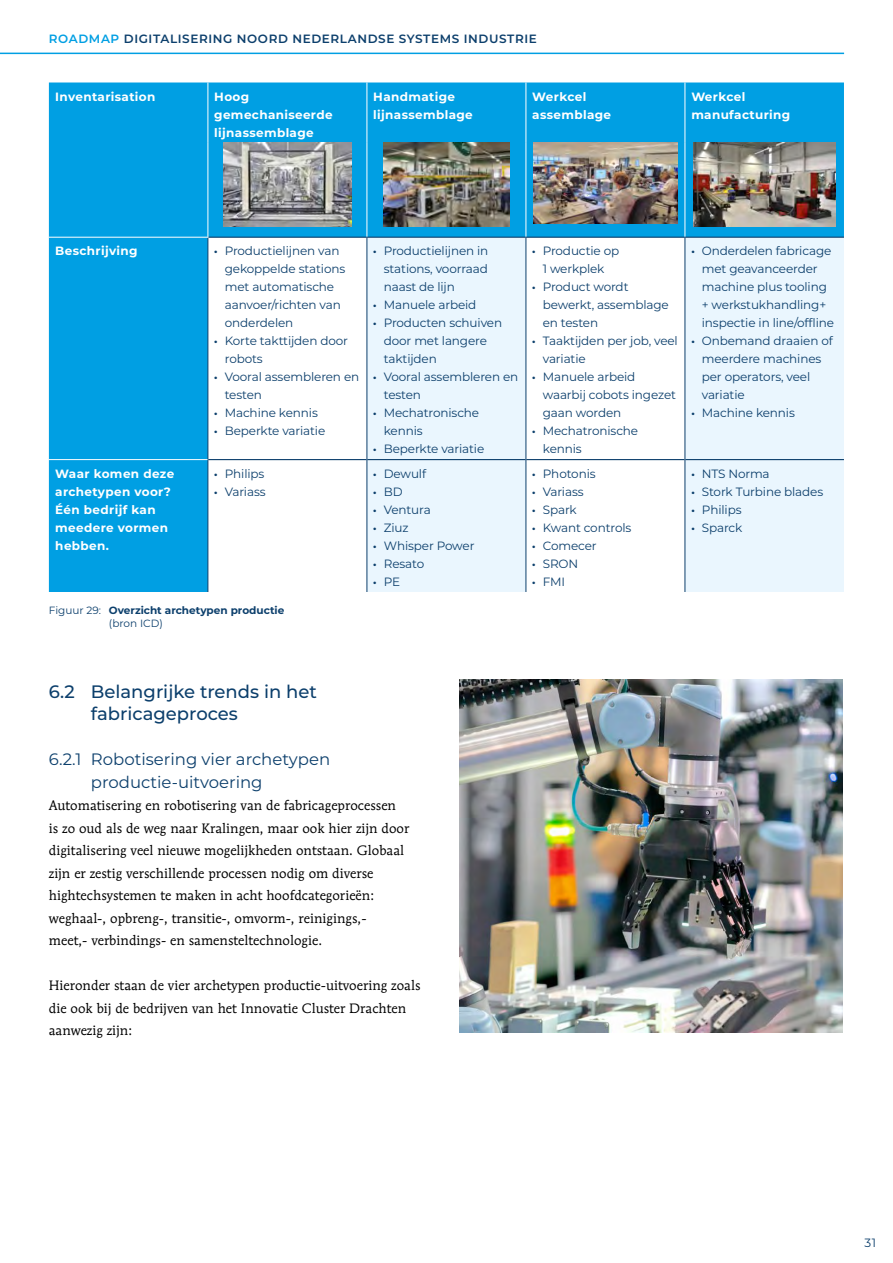
<style>
.page{position:relative;width:893px;height:1263px;background:#fff}
.page>*{position:absolute;margin:0;border:0;box-sizing:border-box;transform-origin:0 0}
.Kop_2_met_10_mm_insp{font:500 18px/22.5px "Montserrat";color:#0c3f6c}
.Kop_3_met{font:16.5px/22.5px "Montserrat";color:#0c3f6c}
.Brood_wit_na{font:13.5px/22.5px "Mendoza Roman Std";color:#000}
.t1{font:12px/18px "Montserrat";letter-spacing:-.01em;color:#0c3f6c}
.Tabel_kopcel_boven{font:700 12px/18px "Montserrat";letter-spacing:.03em;color:#fff}
.t2{font:600 12px "Montserrat";letter-spacing:.05em;color:#0c3f6c}
.Figuurtitel{font:700 10.5px/12.6px "Montserrat";color:#0c3f6c}
.s1{color:#009fe3}
.s2{font-family:"Myriad Pro"}
.s3{font-weight:400}
</style>
<div class="page">
<svg style="left:49px;top:82px;width:795px;height:510px;fill:#009fe3"></svg>
<svg style="left:368px;top:238px;width:476px;height:354px;fill:#eaf6fe"></svg>
<hr style="left:208px;top:237px;width:159px;height:1px;background:#0c3f6c">
<hr style="left:367px;top:237px;width:159px;height:1px;background:#0c3f6c">
<hr style="left:526px;top:237px;width:159px;height:1px;background:#0c3f6c">
<hr style="left:685px;top:237px;width:159px;height:1px;background:#0c3f6c">
<hr style="left:208px;top:459px;width:159px;height:1px;background:#0c3f6c">
<hr style="left:367px;top:459px;width:159px;height:1px;background:#0c3f6c">
<hr style="left:526px;top:459px;width:159px;height:1px;background:#0c3f6c">
<hr style="left:685px;top:459px;width:159px;height:1px;background:#0c3f6c">
<hr style="left:367px;top:238px;width:1px;height:222px;background:#0c3f6c">
<hr style="left:526px;top:238px;width:1px;height:222px;background:#0c3f6c">
<hr style="left:685px;top:238px;width:1px;height:222px;background:#0c3f6c">
<hr style="left:367px;top:460px;width:1px;height:132px;background:#0c3f6c">
<hr style="left:526px;top:460px;width:1px;height:132px;background:#0c3f6c">
<hr style="left:685px;top:460px;width:1px;height:132px;background:#0c3f6c">
<hr style="left:208px;top:238px;width:1px;height:222px;background:#0c3f6c">
<hr style="left:208px;top:460px;width:1px;height:132px;background:#0c3f6c">
<hr style="left:49px;top:459px;width:159px;height:1px;background:#fff">
<hr style="left:367px;top:82px;width:1px;height:61px;background:#fff">
<hr style="left:526px;top:82px;width:1px;height:61px;background:#fff">
<hr style="left:685px;top:82px;width:1px;height:61px;background:#fff">
<hr style="left:367px;top:143px;width:1px;height:94px;background:#fff">
<hr style="left:526px;top:143px;width:1px;height:94px;background:#fff">
<hr style="left:685px;top:143px;width:1px;height:94px;background:#fff">
<hr style="left:208px;top:82px;width:1px;height:61px;background:#fff">
<hr style="left:208px;top:143px;width:1px;height:94px;background:#fff">
<hr style="left:49px;top:237px;width:159px;height:1px;background:#fff">
<img style="left:224px;top:143px;width:127px;height:84px">
<img style="left:383px;top:143px;width:126px;height:84px">
<img style="left:533px;top:143px;width:144px;height:81px">
<img style="left:693px;top:143px;width:143px;height:84px">
<img style="left:459px;top:679px;width:383px;height:353px">
<hr style="left:0;top:53px;width:844px;height:1px;background:#009fe3">
<p class="t2" style="left:49px;top:30px;width:489px"><span class="s1">ROADMAP</span> DIGITALISERING NOORD NEDERLANDSE SYSTEMS INDUSTRIE</p>
<p class="Tabel_kopcel_boven" style="left:55px;top:87px;width:102px">Inventarisation</p>
<p class="Tabel_kopcel_boven" style="left:214px;top:87px;width:120px">Hoog gemechaniseerde</p>
<p class="Tabel_kopcel_boven" style="left:214px;top:123px;width:101px">lijnassemblage</p>
<p class="Tabel_kopcel_boven" style="left:373px;top:87px;width:83px">Handmatige</p>
<p class="Tabel_kopcel_boven" style="left:373px;top:105px;width:101px">lijnassemblage</p>
<p class="Tabel_kopcel_boven" style="left:532px;top:87px;width:80px">Werkcel assemblage</p>
<p class="Tabel_kopcel_boven" style="left:691px;top:87px;width:100px">Werkcel manufacturing</p>
<p class="Tabel_kopcel_boven" style="left:55px;top:241px;width:84px">Beschrijving</p>
<p class="t1" style="left:225px;top:241px;width:122px;text-indent:-10px"><span class="s2">•</span> Productielijnen van gekoppelde stations met automatische aanvoer/richten van onderdelen</p>
<p class="t1" style="left:225px;top:331px;width:125px;text-indent:-10px"><span class="s2">•</span> Korte takttijden door robots</p>
<p class="t1" style="left:225px;top:367px;width:136px;text-indent:-10px"><span class="s2">•</span> Vooral assembleren en testen</p>
<p class="t1" style="left:214px;top:403px;width:105px"><span class="s2">•</span> Machine kennis</p>
<p class="t1" style="left:214px;top:421px;width:112px"><span class="s2">•</span> Beperkte variatie</p>
<p class="Tabel_kopcel_boven" style="left:55px;top:464px;width:120px">Waar komen deze archetypen voor?<br>Één bedrijf kan meedere vormen hebben.</p>
<p class="t1" style="left:214px;top:464px;width:52px"><span class="s2">•</span> Philips</p>
<p class="t1" style="left:214px;top:482px;width:53px"><span class="s2">•</span> Variass</p>
<p class="Figuurtitel" style="left:109px;top:604px;width:177px;text-indent:-60px"><span class="s3">Figuur 29:</span> Overzicht archetypen productie <span class="s3">(bron ICD)</span></p>
<p class="t1" style="left:384px;top:241px;width:106px;text-align:justify;text-indent:-10px"><span class="s2">•</span> Productielijnen in stations, voorraad naast de lijn</p>
<p class="t1" style="left:373px;top:295px;width:105px"><span class="s2">•</span> Manuele arbeid</p>
<p class="t1" style="left:384px;top:313px;width:120px;text-indent:-10px"><span class="s2">•</span> Producten schuiven door met langere taktijden</p>
<p class="t1" style="left:384px;top:367px;width:136px;text-indent:-10px"><span class="s2">•</span> Vooral assembleren en testen</p>
<p class="t1" style="left:384px;top:403px;width:97px;text-indent:-10px"><span class="s2">•</span> Mechatronische kennis</p>
<p class="t1" style="left:373px;top:439px;width:112px"><span class="s2">•</span> Beperkte variatie</p>
<p class="t1" style="left:373px;top:464px;width:54px"><span class="s2">•</span> Dewulf</p>
<p class="t1" style="left:373px;top:482px;width:31px"><span class="s2">•</span> BD</p>
<p class="t1" style="left:373px;top:500px;width:59px"><span class="s2">•</span> Ventura</p>
<p class="t1" style="left:373px;top:518px;width:37px"><span class="s2">•</span> Ziuz</p>
<p class="t1" style="left:373px;top:536px;width:103px"><span class="s2">•</span> Whisper Power</p>
<p class="t1" style="left:373px;top:554px;width:52px"><span class="s2">•</span> Resato</p>
<p class="t1" style="left:373px;top:572px;width:28px"><span class="s2">•</span> PE</p>
<p class="t1" style="left:532px;top:241px;width:88px;text-align:center"><span class="s2">•</span> Productie op<br>1 werkplek</p>
<p class="t1" style="left:543px;top:277px;width:128px;text-indent:-10px"><span class="s2">•</span> Product wordt bewerkt, assemblage en testen</p>
<p class="t1" style="left:543px;top:331px;width:137px;text-indent:-10px"><span class="s2">•</span> Taaktijden per job, veel variatie</p>
<p class="t1" style="left:543px;top:367px;width:135px;text-indent:-10px"><span class="s2">•</span> Manuele arbeid waarbij cobots ingezet gaan worden</p>
<p class="t1" style="left:543px;top:421px;width:97px;text-indent:-10px"><span class="s2">•</span> Mechatronische kennis</p>
<p class="t1" style="left:532px;top:464px;width:65px"><span class="s2">•</span> Photonis</p>
<p class="t1" style="left:532px;top:482px;width:53px"><span class="s2">•</span> Variass</p>
<p class="t1" style="left:532px;top:500px;width:46px"><span class="s2">•</span> Spark</p>
<p class="t1" style="left:532px;top:518px;width:101px"><span class="s2">•</span> Kwant controls</p>
<p class="t1" style="left:532px;top:536px;width:66px"><span class="s2">•</span> Comecer</p>
<p class="t1" style="left:532px;top:554px;width:48px"><span class="s2">•</span> SRON</p>
<p class="t1" style="left:532px;top:572px;width:34px"><span class="s2">•</span> FMI</p>
<p class="t1" style="left:702px;top:241px;width:134px;text-indent:-10px"><span class="s2">•</span> Onderdelen fabricage met geavanceerder machine plus tooling + werkstukhandling+ inspectie in line/offline</p>
<p class="t1" style="left:702px;top:331px;width:132px;text-indent:-10px"><span class="s2">•</span> Onbemand draaien of meerdere machines per operators, veel variatie</p>
<p class="t1" style="left:691px;top:403px;width:105px"><span class="s2">•</span> Machine kennis</p>
<p class="t1" style="left:691px;top:464px;width:80px"><span class="s2">•</span> NTS Norma</p>
<p class="t1" style="left:691px;top:482px;width:133px"><span class="s2">•</span> Stork Turbine blades</p>
<p class="t1" style="left:691px;top:500px;width:52px"><span class="s2">•</span> Philips</p>
<p class="t1" style="left:691px;top:518px;width:52px"><span class="s2">•</span> Sparck</p>
<h2 class="Kop_2_met_10_mm_insp" style="left:91px;top:679px;width:228px;text-indent:-42px">6.2 Belangrijke trends in het fabricageproces</h2>
<h3 class="Kop_3_met" style="left:91px;top:747px;width:241px;text-indent:-42px">6.2.1 Robotisering vier archetypen productie-uitvoering</h3>
<p class="Brood_wit_na" style="left:49px;top:794px;width:362px">Automatisering en robotisering van de fabricageprocessen<br>is zo oud als de weg naar Kralingen, maar ook hier zijn door digitalisering veel nieuwe mogelijkheden ontstaan. Globaal zijn er zestig verschillende processen nodig om diverse hightechsystemen te maken in acht hoofdcategorieën: weghaal-, opbreng-, transitie-, omvorm-, reinigings,-<br>meet,- verbindings- en samensteltechnologie.</p>
<p class="Brood_wit_na" style="left:49px;top:974px;width:373px">Hieronder staan de vier archetypen productie-uitvoering zoals die ook bij de bedrijven van het Innovatie Cluster Drachten aanwezig zijn:</p>
<p class="t1" style="left:865px;top:1233px;width:13px">31</p>
</div>
